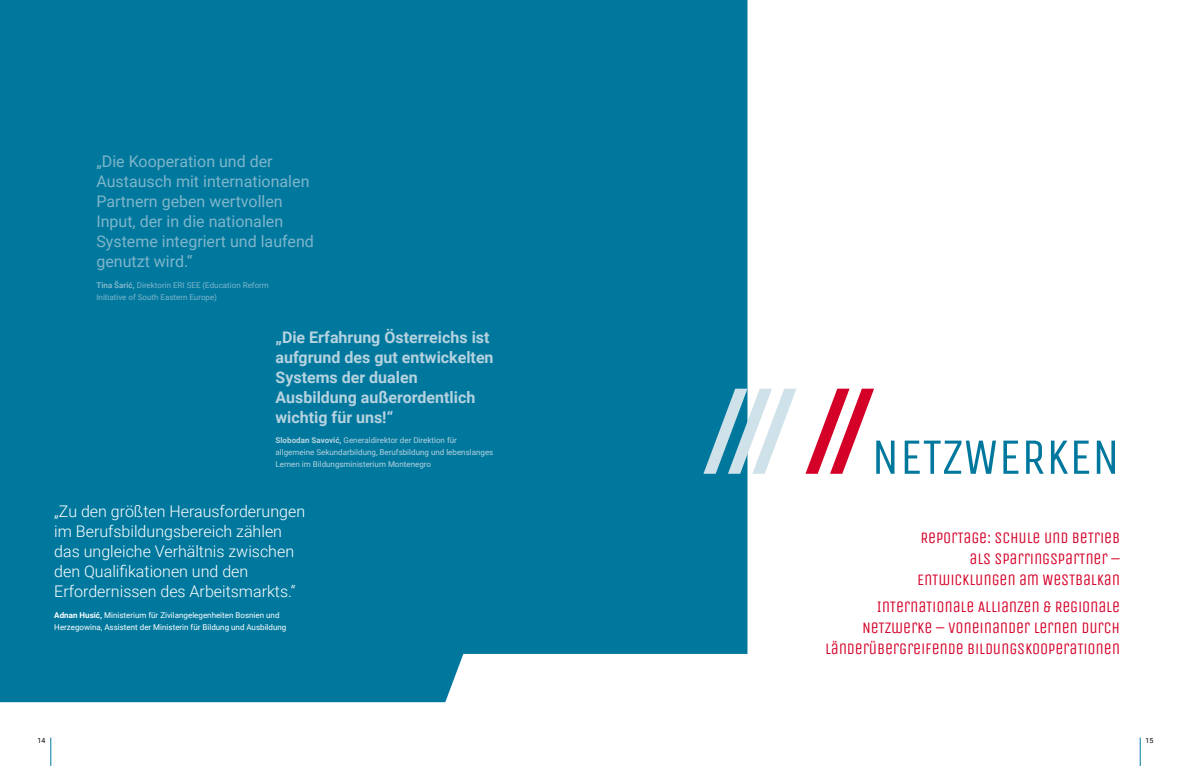
<style>
.page{position:relative;width:1191px;height:766px;background:#fff}
.page>*{position:absolute;margin:0;border:0;box-sizing:border-box;transform-origin:0 0}
.t1{font:51px "Unica One";color:#00789e}
.t2{font:16px/21px "Unica One";letter-spacing:-.01em;color:#d40028;text-align:right}
.t3{font:300 16px/20px "Roboto";color:#fff}
.t4{font:16px/20px "Roboto";color:#7fb5ca}
.t5{font:700 16px/20px "Roboto";color:#b6d2df}
.t6{font:8px/12px "Roboto";color:#b6d2df}
.t7{font:8px/12px "Roboto";color:#fff}
.t8{font:8px/12px "Roboto";color:#7fb5ca}
.t9{font:7px "Roboto";color:#000}
.s1{font-weight:700}
</style>
<div class="page">
<svg style="left:51px;top:737px;width:1px;height:28px"></svg>
<svg style="left:1140px;top:737px;width:1px;height:28px"></svg>
<div style="left:0;top:0;width:747px;height:702px;background:#00789e"></div>
<svg style="left:805px;top:388px;width:69px;height:85px"></svg>
<svg style="left:703px;top:388px;width:93px;height:85px"></svg>
<p class="t4" style="left:96px;top:151px;width:219px">„Die Kooperation und der<br>Austausch mit internationalen<br>Partnern geben wertvollen<br>Input, der in die nationalen<br>Systeme integriert und laufend genutzt wird.“</p>
<p class="t8" style="left:96px;top:278px;width:174px"><span class="s1">Tina Šarić,</span> Direktorin ERI SEE (Education Reform<br>Initiative of South Eastern Europe)</p>
<p class="t5" style="left:275px;top:326px;width:219px">„Die Erfahrung Österreichs ist aufgrund des gut entwickelten<br>Systems der dualen<br>Ausbildung außerordentlich wichtig für uns!“</p>
<p class="t6" style="left:275px;top:434px;width:219px"><span class="s1">Slobodan Savović,</span> Generaldirektor der Direktion für allgemeine Sekundarbildung, Berufsbildung und lebenslanges<br>Lernen im Bildungsministerium Montenegro</p>
<p class="t3" style="left:54px;top:501px;width:252px">„Zu den größten Herausforderungen im Berufsbildungsbereich zählen das ungleiche Verhältnis zwischen den Qualifikationen und den Erfordernissen des Arbeitsmarkts.“</p>
<p class="t7" style="left:54px;top:608px;width:234px"><span class="s1">Adnan Husić,</span> Ministerium für Zivilangelegenheiten Bosnien und<br>Herzegowina, Assistent der Ministerin für Bildung und Ausbildung</p>
<h1 class="t1" style="left:871px;top:427px;width:250px">NETZWERKEN</h1>
<p class="t2" style="left:917px;top:527px;width:204px">REPORTAGE: SCHULE UND BETRIEB<br>ALS SPARRINGSPARTNER –<br>ENTWICKLUNGEN AM WESTBALKAN</p>
<p class="t2" style="left:825px;top:596px;width:296px">INTERNATIONALE ALLIANZEN &amp; REGIONALE<br>NETZWERKE – VONEINANDER LERNEN DURCH<br>LÄNDERÜBERGREIFENDE BILDUNGSKOOPERATIONEN</p>
<p class="t9" style="left:37px;top:735px;width:9px">14</p>
<p class="t9" style="left:1145px;top:735px;width:9px">15</p>
</div>
